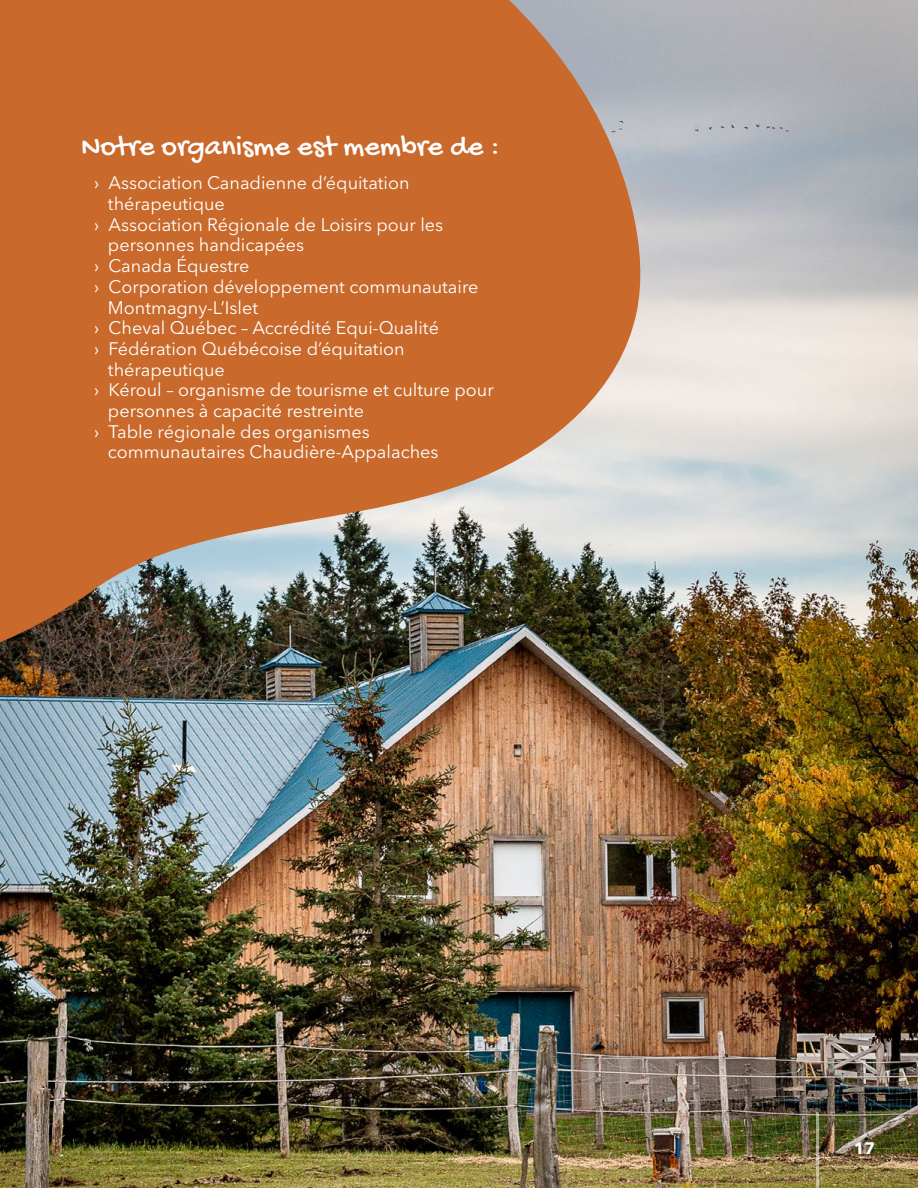
<style>
.page{position:relative;width:918px;height:1188px;background:#fff}
.page>*{position:absolute;margin:0;border:0;box-sizing:border-box;transform-origin:0 0}
.t1{font:30px "Gochi Hand";color:#fff}
.t2{font:18px "Avenir Next LT Pro";color:#fff}
.t3{font:700 16.5px "Avenir Next LT Pro";color:#fff}
</style>
<div class="page">
<img style="left:0;top:0;width:918px;height:1188px">
<hr style="left:816px;top:1112px;width:3px;height:76px;background:#fff">
<svg style="left:0;top:0;width:643px;height:711px;background:#b27043"></svg>
<h1 class="t1" style="left:81px;top:130px;width:420px">Notre organisme est membre de :</h1>
<p class="t2" style="left:94px;top:172px;width:317px">› Association Canadienne d’équitation</p>
<p class="t2" style="left:108px;top:193px;width:118px">thérapeutique</p>
<p class="t2" style="left:94px;top:214px;width:351px">› Association Régionale de Loisirs pour les</p>
<p class="t2" style="left:108px;top:234px;width:198px">personnes handicapées</p>
<p class="t2" style="left:94px;top:255px;width:157px">› Canada Équestre</p>
<p class="t2" style="left:94px;top:276px;width:386px">› Corporation développement communautaire</p>
<p class="t2" style="left:108px;top:297px;width:152px">Montmagny-L’Islet</p>
<p class="t2" style="left:94px;top:317px;width:347px">› Cheval Québec – Accrédité Equi-Qualité</p>
<p class="t2" style="left:94px;top:338px;width:312px">› Fédération Québécoise d’équitation</p>
<p class="t2" style="left:108px;top:359px;width:118px">thérapeutique</p>
<p class="t2" style="left:94px;top:379px;width:401px">› Kéroul – organisme de tourisme et culture pour</p>
<p class="t2" style="left:108px;top:400px;width:258px">personnes à capacité restreinte</p>
<p class="t2" style="left:94px;top:421px;width:277px">› Table régionale des organismes</p>
<p class="t2" style="left:108px;top:441px;width:332px">communautaires Chaudière-Appalaches</p>
<p class="t3" style="left:854px;top:1138px;width:23px">17</p>
</div>
